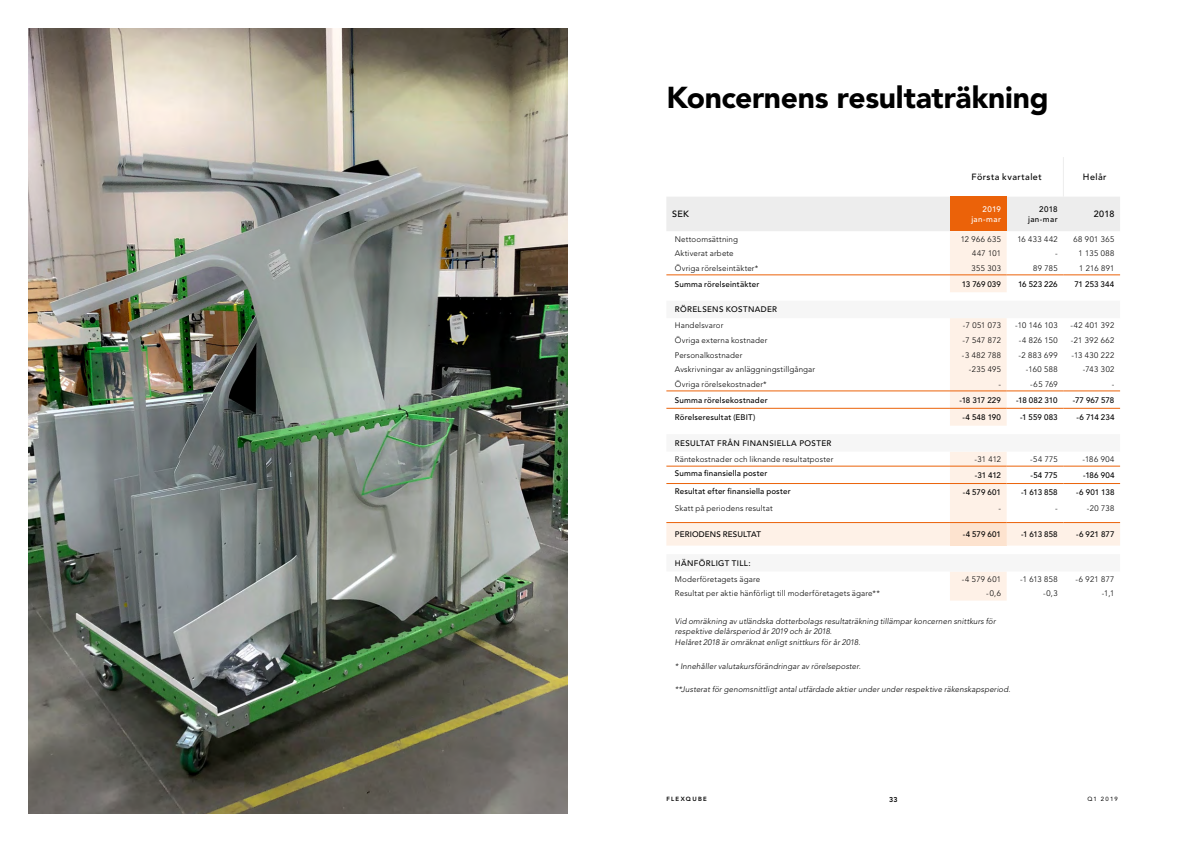
<style>
.page{position:relative;width:1191px;height:842px;background:#fff}
.page>*{position:absolute;margin:0;border:0;box-sizing:border-box;transform-origin:0 0}
.t1{font:900 30px "Avenir LT Std";letter-spacing:-.01em;color:#000}
.t2{font:500 9px "Avenir LT Std";letter-spacing:.045em;color:#000}
.t3{font:300 8px "Avenir LT Std";letter-spacing:.02em;color:#000}
.t4{font:italic 300 8px/9.6px "Avenir LT Std";letter-spacing:.015em;color:#000}
.t5{font:500 8px "Avenir LT Std";letter-spacing:.02em;color:#000}
.t6{font:500 8px/10px "Avenir LT Std";letter-spacing:.045em;color:#000;text-align:right}
.t7{font:500 8px/10px "Avenir LT Std";letter-spacing:.045em;color:#fff;text-align:right}
.t8{font:800 7px "Avenir LT Std";color:#000}
.t9{font:800 6px "Avenir LT Std";letter-spacing:.22em;color:#000}
.t10{font:6px "Avenir LT Std";letter-spacing:.19em;color:#000}
</style>
<div class="page">
<img style="left:28px;top:28px;width:539px;height:786px">
<div style="left:666px;top:197px;width:454px;height:34px;background:#ededed"></div>
<div style="left:950px;top:197px;width:56px;height:34px;background:#eb6209"></div>
<svg style="left:666px;top:231px;width:340px;height:370px"></svg>
<svg style="left:666px;top:301px;width:454px;height:270px"></svg>
<div style="left:950px;top:522px;width:56px;height:24px;background:#fde3cf"></div>
<svg style="left:1006px;top:523px;width:114px;height:23px;background:#fdf0e6"></svg>
<hr style="left:666px;top:391px;width:284px;height:1px;background:#eb6209">
<hr style="left:666px;top:408px;width:284px;height:1px;background:#eb6209">
<hr style="left:666px;top:275px;width:284px;height:1px;background:#eb6209">
<hr style="left:666px;top:466px;width:284px;height:1px;background:#eb6209">
<hr style="left:666px;top:483px;width:284px;height:1px;background:#eb6209">
<hr style="left:950px;top:391px;width:56px;height:1px;background:#eb6209">
<hr style="left:950px;top:408px;width:56px;height:1px;background:#eb6209">
<hr style="left:950px;top:275px;width:56px;height:1px;background:#eb6209">
<hr style="left:950px;top:466px;width:56px;height:1px;background:#eb6209">
<hr style="left:950px;top:483px;width:56px;height:1px;background:#eb6209">
<hr style="left:1006px;top:391px;width:57px;height:1px;background:#eb6209">
<hr style="left:1063px;top:391px;width:57px;height:1px;background:#eb6209">
<hr style="left:1006px;top:408px;width:57px;height:1px;background:#eb6209">
<hr style="left:1063px;top:408px;width:57px;height:1px;background:#eb6209">
<hr style="left:1006px;top:466px;width:57px;height:1px;background:#eb6209">
<hr style="left:1063px;top:466px;width:57px;height:1px;background:#eb6209">
<hr style="left:1006px;top:483px;width:57px;height:1px;background:#eb6209">
<hr style="left:1063px;top:483px;width:57px;height:1px;background:#eb6209">
<hr style="left:1006px;top:275px;width:57px;height:1px;background:#eb6209">
<hr style="left:1063px;top:275px;width:57px;height:1px;background:#eb6209">
<hr style="left:666px;top:522px;width:284px;height:1px;background:#eb6209">
<hr style="left:950px;top:522px;width:56px;height:1px;background:#eb6209">
<hr style="left:1006px;top:522px;width:57px;height:1px;background:#eb6209">
<hr style="left:1063px;top:522px;width:57px;height:1px;background:#eb6209">
<hr style="left:1063px;top:157px;width:1px;height:40px;background:#ededed">
<h1 class="t1" style="left:666px;top:79px;width:384px">Koncernens resultaträkning</h1>
<p class="t2" style="left:971px;top:172px;width:72px">Första kvartalet</p>
<p class="t2" style="left:1083px;top:172px;width:25px">Helår</p>
<p class="t2" style="left:672px;top:209px;width:18px">SEK</p>
<p class="t7" style="left:971px;top:204px;width:31px">2019 jan-mar</p>
<p class="t6" style="left:1028px;top:204px;width:31px">2018 jan-mar</p>
<p class="t2" style="left:1093px;top:209px;width:22px">2018</p>
<p class="t3" style="left:675px;top:234px;width:65px">Nettoomsättning</p>
<p class="t3" style="left:960px;top:234px;width:42px">12 966 635</p>
<p class="t3" style="left:1017px;top:234px;width:42px">16 433 442</p>
<p class="t3" style="left:1073px;top:234px;width:42px">68 901 365</p>
<p class="t3" style="left:675px;top:249px;width:60px">Aktiverat arbete</p>
<p class="t3" style="left:972px;top:249px;width:30px">447 101</p>
<p class="t3" style="left:1055px;top:249px;width:4px">-</p>
<p class="t3" style="left:1078px;top:249px;width:37px">1 135 088</p>
<p class="t3" style="left:675px;top:263px;width:85px">Övriga rörelseintäkter*</p>
<p class="t3" style="left:971px;top:263px;width:31px">355 303</p>
<p class="t3" style="left:1033px;top:263px;width:26px">89 785</p>
<p class="t3" style="left:1079px;top:263px;width:37px">1 216 891</p>
<p class="t5" style="left:675px;top:279px;width:86px">Summa rörelseintäkter</p>
<p class="t5" style="left:962px;top:279px;width:41px">13 769 039</p>
<p class="t5" style="left:1018px;top:279px;width:41px">16 523 226</p>
<p class="t5" style="left:1074px;top:279px;width:42px">71 253 344</p>
<p class="t6" style="left:675px;top:305px;width:104px">RÖRELSENS KOSTNADER</p>
<p class="t3" style="left:675px;top:321px;width:50px">Handelsvaror</p>
<p class="t3" style="left:963px;top:321px;width:40px">-7 051 073</p>
<p class="t3" style="left:1015px;top:321px;width:44px">-10 146 103</p>
<p class="t3" style="left:1070px;top:321px;width:45px">-42 401 392</p>
<p class="t3" style="left:675px;top:335px;width:94px">Övriga externa kostnader</p>
<p class="t3" style="left:962px;top:335px;width:40px">-7 547 872</p>
<p class="t3" style="left:1018px;top:335px;width:40px">-4 826 150</p>
<p class="t3" style="left:1070px;top:335px;width:45px">-21 392 662</p>
<p class="t3" style="left:675px;top:350px;width:69px">Personalkostnader</p>
<p class="t3" style="left:962px;top:350px;width:41px">-3 482 788</p>
<p class="t3" style="left:1018px;top:350px;width:41px">-2 883 699</p>
<p class="t3" style="left:1071px;top:350px;width:44px">-13 430 222</p>
<p class="t3" style="left:675px;top:365px;width:142px">Avskrivningar av anläggningstillgångar</p>
<p class="t3" style="left:969px;top:365px;width:34px">-235 495</p>
<p class="t3" style="left:1026px;top:365px;width:33px">-160 588</p>
<p class="t3" style="left:1082px;top:365px;width:33px">-743 302</p>
<p class="t3" style="left:675px;top:379px;width:93px">Övriga rörelsekostnader*</p>
<p class="t3" style="left:998px;top:379px;width:4px">-</p>
<p class="t3" style="left:1030px;top:379px;width:29px">-65 769</p>
<p class="t3" style="left:1111px;top:379px;width:4px">-</p>
<p class="t5" style="left:675px;top:395px;width:94px">Summa rörelsekostnader</p>
<p class="t5" style="left:959px;top:395px;width:43px">-18 317 229</p>
<p class="t5" style="left:1016px;top:395px;width:43px">-18 082 310</p>
<p class="t5" style="left:1072px;top:395px;width:43px">-77 967 578</p>
<p class="t5" style="left:675px;top:413px;width:82px">Rörelseresultat (EBIT)</p>
<p class="t5" style="left:962px;top:413px;width:40px">-4 548 190</p>
<p class="t5" style="left:1020px;top:413px;width:39px">-1 559 083</p>
<p class="t5" style="left:1076px;top:413px;width:39px">-6 714 234</p>
<p class="t6" style="left:675px;top:438px;width:158px">RESULTAT FRÅN FINANSIELLA POSTER</p>
<p class="t3" style="left:675px;top:454px;width:160px">Räntekostnader och liknande resultatposter</p>
<p class="t3" style="left:974px;top:454px;width:28px">-31 412</p>
<p class="t3" style="left:1030px;top:454px;width:29px">-54 775</p>
<p class="t3" style="left:1082px;top:454px;width:33px">-186 904</p>
<p class="t5" style="left:675px;top:469px;width:94px">Summa finansiella poster</p>
<p class="t5" style="left:974px;top:470px;width:28px">-31 412</p>
<p class="t5" style="left:1030px;top:470px;width:29px">-54 775</p>
<p class="t5" style="left:1083px;top:470px;width:33px">-186 904</p>
<p class="t5" style="left:675px;top:486px;width:117px">Resultat efter finansiella poster</p>
<p class="t5" style="left:962px;top:488px;width:40px">-4 579 601</p>
<p class="t5" style="left:1021px;top:488px;width:38px">-1 613 858</p>
<p class="t5" style="left:1076px;top:488px;width:40px">-6 901 138</p>
<p class="t3" style="left:675px;top:504px;width:99px">Skatt på periodens resultat</p>
<p class="t3" style="left:998px;top:504px;width:4px">-</p>
<p class="t3" style="left:1055px;top:504px;width:4px">-</p>
<p class="t3" style="left:1086px;top:504px;width:29px">-20 738</p>
<p class="t5" style="left:675px;top:530px;width:87px">PERIODENS RESULTAT</p>
<p class="t5" style="left:962px;top:530px;width:40px">-4 579 601</p>
<p class="t5" style="left:1021px;top:530px;width:38px">-1 613 858</p>
<p class="t5" style="left:1076px;top:530px;width:40px">-6 921 877</p>
<p class="t6" style="left:675px;top:558px;width:77px">HÄNFÖRLIGT TILL:</p>
<p class="t3" style="left:675px;top:574px;width:87px">Moderföretagets ägare</p>
<p class="t3" style="left:961px;top:574px;width:41px">-4 579 601</p>
<p class="t3" style="left:1020px;top:574px;width:39px">-1 613 858</p>
<p class="t3" style="left:1075px;top:574px;width:41px">-6 921 877</p>
<p class="t3" style="left:675px;top:589px;width:206px">Resultat per aktie hänförligt till moderföretagets ägare**</p>
<p class="t3" style="left:986px;top:589px;width:16px">-0,6</p>
<p class="t3" style="left:1043px;top:589px;width:16px">-0,3</p>
<p class="t3" style="left:1101px;top:589px;width:14px">-1,1</p>
<p class="t4" style="left:675px;top:617px;width:322px">Vid omräkning av utländska dotterbolags resultaträkning tillämpar koncernen snittkurs för respektive delårsperiod år 2019 och år 2018.</p>
<p class="t4" style="left:675px;top:638px;width:187px">Helåret 2018 är omräknat enligt snittkurs för år 2018.</p>
<p class="t4" style="left:675px;top:661px;width:187px">* Innehåller valutakursförändringar av rörelseposter.</p>
<p class="t4" style="left:675px;top:685px;width:337px">**Justerat för genomsnittligt antal utfärdade aktier under under respektive räkenskapsperiod.</p>
<p class="t9" style="left:666px;top:795px;width:42px">FLEXQUBE</p>
<p class="t8" style="left:889px;top:795px;width:10px">33</p>
<p class="t10" style="left:1087px;top:796px;width:32px">Q1 2019</p>
</div>
